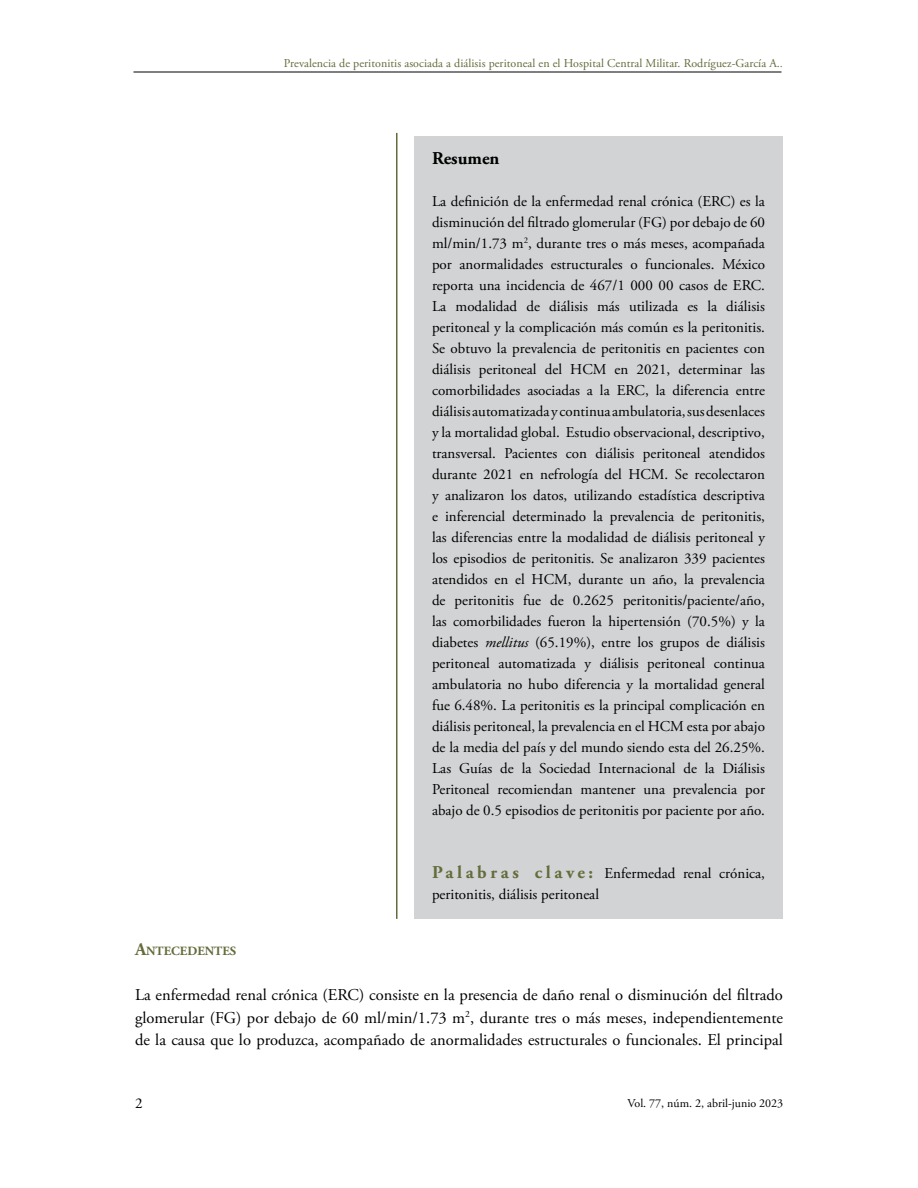
<style>
.page{position:relative;width:918px;height:1188px;background:#fff}
.page>*{position:absolute;margin:0;border:0;box-sizing:border-box;transform-origin:0 0}
.t1{font:700 18px "Adobe Garamond Pro";color:#000}
.t2{font:16.5px/22.5px "Adobe Garamond Pro";color:#000;text-align:justify}
.t3{font:15px/21px "Adobe Garamond Pro";color:#000;text-align:justify}
.t4{font:700 12.6px "Adobe Garamond Pro";color:#656b3b}
.t5{font:12px "Adobe Garamond Pro";letter-spacing:.005em;color:#656b3b}
.t6{font:12px "Adobe Garamond Pro";color:#000}
.s1{font-style:italic}
.s2{font-weight:700;font-size:18px;color:#656b3b}
.s3{font-size:18px}
</style>
<div class="page">
<hr style="left:134px;top:72px;width:648px;height:1px;background:#000">
<hr style="left:396px;top:133px;width:2px;height:786px;background:#656b3b">
<div style="left:414px;top:136px;width:369px;height:783px;background:#d1d3d4"></div>
<p class="t5" style="left:284px;top:56px;width:501px">Prevalencia de peritonitis asociada a diálisis peritoneal en el Hospital Central Militar. Rodríguez-García A.<span class="s1">.</span></p>
<p class="t1" style="left:432px;top:148px;width:69px">Resumen</p>
<p class="t3" style="left:432px;top:191px;width:335px">La definición de la enfermedad renal crónica (ERC) es la disminución del filtrado glomerular (FG) por debajo de 60 ml/min/1.73 m<sup>2</sup>, durante tres o más meses, acompañada por anormalidades estructurales o funcionales. México reporta una incidencia de 467/1 000 00 casos de ERC.<br>La modalidad de diálisis más utilizada es la diálisis peritoneal y la complicación más común es la peritonitis.<br>Se obtuvo la prevalencia de peritonitis en pacientes con diálisis peritoneal del HCM en 2021, determinar las comorbilidades asociadas a la ERC, la diferencia entre diálisis automatizada y continua ambulatoria, sus desenlaces y la mortalidad global. Estudio observacional, descriptivo, transversal. Pacientes con diálisis peritoneal atendidos durante 2021 en nefrología del HCM. Se recolectaron y analizaron los datos, utilizando estadística descriptiva e inferencial determinado la prevalencia de peritonitis, las diferencias entre la modalidad de diálisis peritoneal y los episodios de peritonitis. Se analizaron 339 pacientes atendidos en el HCM, durante un año, la prevalencia de peritonitis fue de 0.2625 peritonitis/paciente/año, las comorbilidades fueron la hipertensión (70.5%) y la diabetes <span class="s1">mellitus</span> (65.19%), entre los grupos de diálisis peritoneal automatizada y diálisis peritoneal continua ambulatoria no hubo diferencia y la mortalidad general fue 6.48%. La peritonitis es la principal complicación en diálisis peritoneal, la prevalencia en el HCM esta por abajo de la media del país y del mundo siendo esta del 26.25%.<br>Las Guías de la Sociedad Internacional de la Diálisis Peritoneal recomiendan mantener una prevalencia por abajo de 0.5 episodios de peritonitis por paciente por año.</p>
<p class="t3" style="left:432px;top:863px;width:335px"><span class="s2">Pa l a b r a s c l a v e :</span> Enfermedad renal crónica, peritonitis, diálisis peritoneal</p>
<p class="t4" style="left:135px;top:944px;width:103px"><span class="s3">A</span>NTECEDENTES</p>
<p class="t2" style="left:135px;top:984px;width:650px">La enfermedad renal crónica (ERC) consiste en la presencia de daño renal o disminución del filtrado glomerular (FG) por debajo de 60 ml/min/1.73 m<sup>2</sup>, durante tres o más meses, independientemente de la causa que lo produzca, acompañado de anormalidades estructurales o funcionales. El principal</p>
<p class="t3" style="left:135px;top:1093px;width:9px">2</p>
<p class="t6" style="left:628px;top:1096px;width:157px">Vol. 77, núm. 2, abril-junio 2023</p>
</div>
